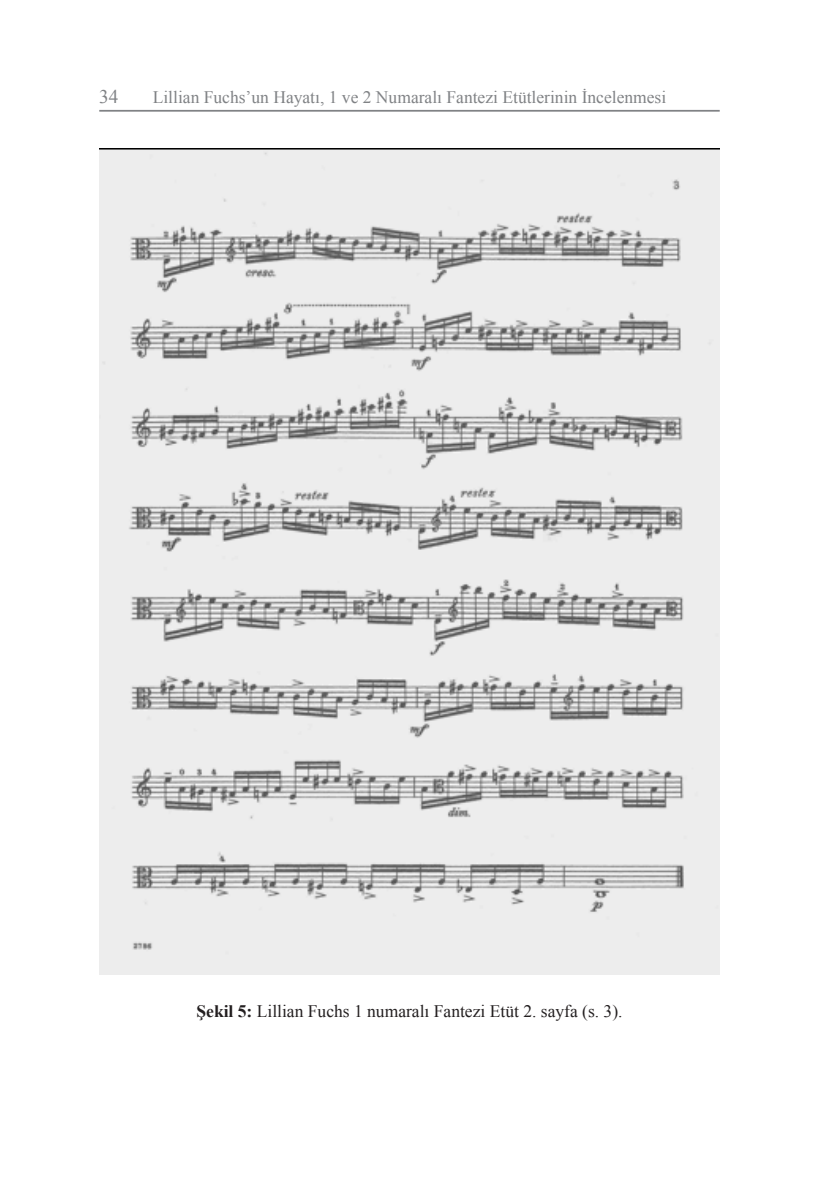
<style>
.page{position:relative;width:819px;height:1191px;background:#fff}
.page>*{position:absolute;margin:0;border:0;box-sizing:border-box;transform-origin:0 0}
.t1{font:19.25px "Times New Roman";color:#808285}
.t2{font:17.5px "Times New Roman";color:#808285}
.t3{font:17.5px "Times New Roman";color:#231f20}
.s1{font-weight:700}
</style>
<div class="page">
<hr style="left:99px;top:110px;width:620px;height:2px;background:#808285">
<img style="left:99px;top:149px;width:620px;height:825px">
<p class="t1" style="left:99px;top:84px;width:21px">34</p>
<p class="t2" style="left:153px;top:86px;width:515px">Lillian Fuchs’un Hayatı, 1 ve 2 Numaralı Fantezi Etütlerinin İncelenmesi</p>
<p class="t3" style="left:196px;top:999px;width:427px"><span class="s1">Şekil 5:</span> Lillian Fuchs 1 numaralı Fantezi Etüt 2. sayfa (s. 3).</p>
</div>
